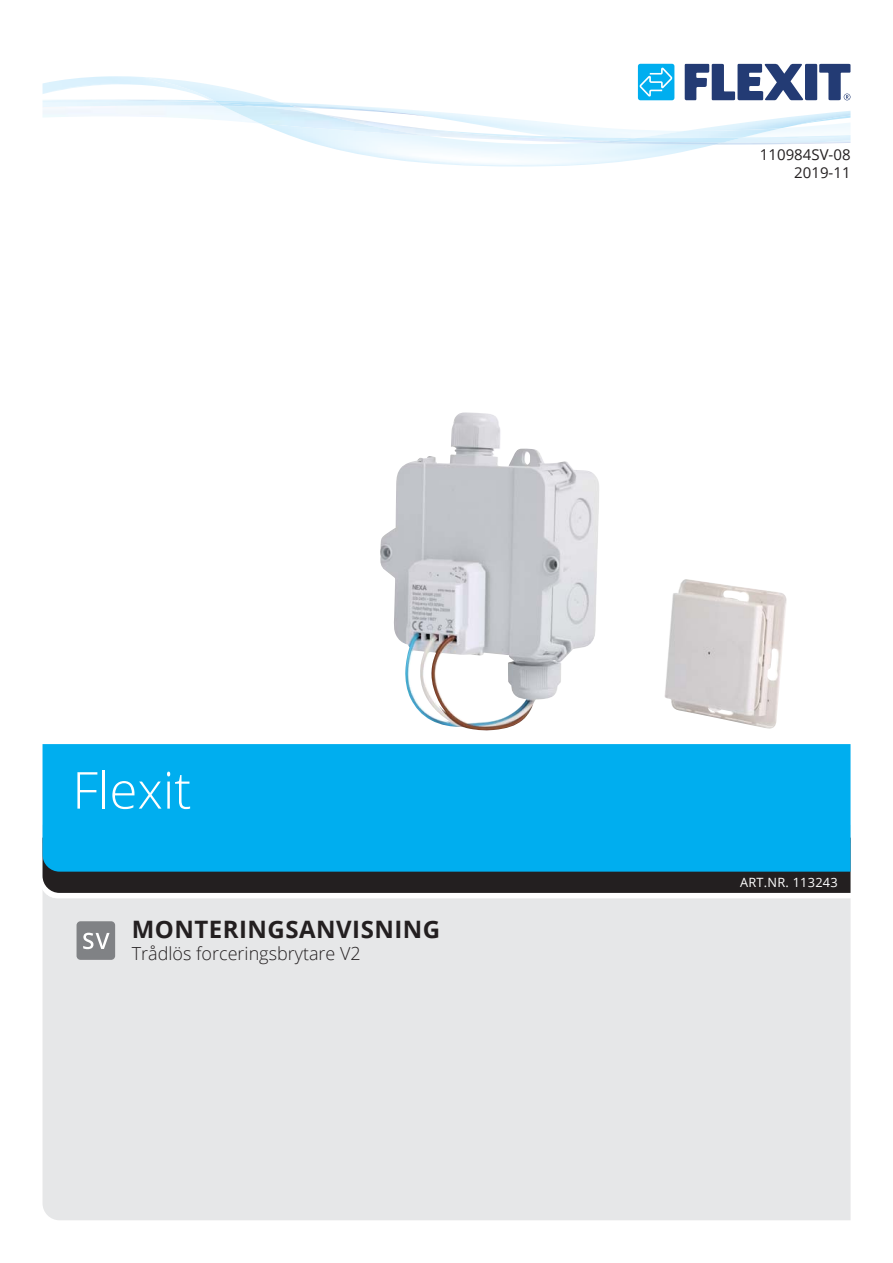
<style>
.page{position:relative;width:893px;height:1263px;background:#fff}
.page>*{position:absolute;margin:0;border:0;box-sizing:border-box;transform-origin:0 0}
.t1{font:300 51px "Open Sans";color:#fff}
.t2{font:700 24px "Open Sans";letter-spacing:.02em;color:#231f20}
.t3{font:300 18px "Open Sans";color:#231f20}
.t4{font:15px/18px "Open Sans";color:#231f20;text-align:right}
.t5{font:12.75px "Open Sans";letter-spacing:.02em;color:#fff}
</style>
<div class="page">
<div style="left:43px;top:898px;width:807px;height:322px;background:#e6e7e8"></div>
<svg style="left:42px;top:838px;width:809px;height:60px"></svg>
<div style="left:43px;top:744px;width:807px;height:128px;background:#00aeef"></div>
<img style="left:43px;top:99px;width:807px;height:45px">
<img style="left:63px;top:100px;width:756px;height:45px">
<img style="left:604px;top:143px;width:119px;height:2px">
<img style="left:43px;top:100px;width:179px;height:7px">
<svg style="left:200px;top:100px;width:21px;height:5px"></svg>
<img style="left:218px;top:103px;width:40px;height:3px">
<img style="left:423px;top:128px;width:427px;height:14px">
<img style="left:551px;top:135px;width:299px;height:8px">
<img style="left:611px;top:138px;width:131px;height:4px">
<svg style="left:685px;top:64px;width:165px;height:36px"></svg>
<div style="left:638px;top:64px;width:36px;height:36px;background:#00aeef;border-radius:2px"></div>
<svg style="left:639px;top:68px;width:34px;height:29px"></svg>
<img style="left:380px;top:412px;width:358px;height:319px">
<div style="left:77px;top:921px;width:38px;height:39px;background:#808285;border-radius:4px"></div>
<svg style="left:83px;top:933px;width:27px;height:16px"></svg>
<h1 class="t1" style="left:72px;top:754px;width:121px">Flexit</h1>
<h2 class="t2" style="left:132px;top:913px;width:310px">MONTERINGSANVISNING</h2>
<p class="t3" style="left:132px;top:941px;width:231px">Trådlös forceringsbrytare V2</p>
<p class="t4" style="left:760px;top:145px;width:92px">110984SV-08<br>2019-11</p>
<p class="t5" style="left:740px;top:873px;width:99px">ART.NR. 113243</p>
</div>
